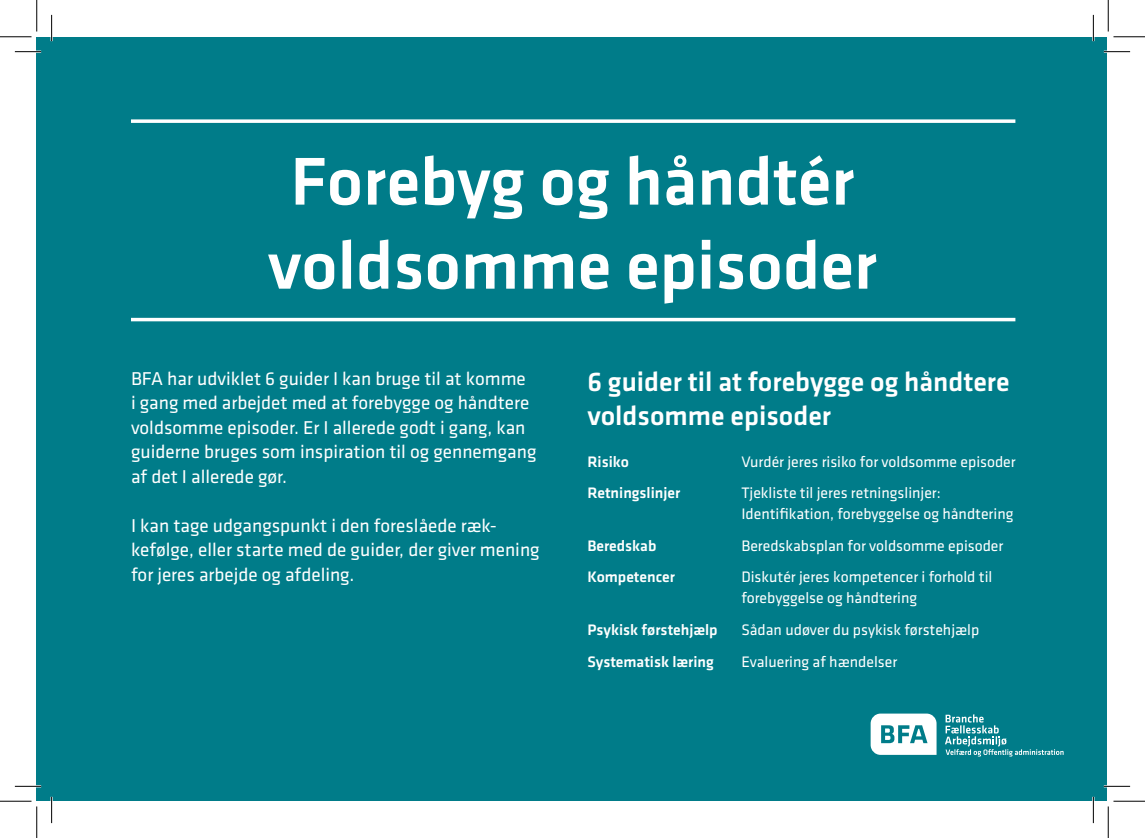
<style>
.page{position:relative;width:1145px;height:838px;background:#fff}
.page>*{position:absolute;margin:0;border:0;box-sizing:border-box;transform-origin:0 0}
.t1{font:500 70px/84px "Klavika";color:#fff;text-align:center}
.t2{font:500 28px/33.6px "Klavika";color:#fff}
.t3{font:19.25px/24.5px "Klavika";color:#fff}
.t4{font:15.75px/21px "Klavika";color:#fff}
.t5{font:500 15.75px "Klavika";color:#fff}
</style>
<div class="page">
<div style="left:37px;top:37px;width:1070px;height:763px;background:#007c89"></div>
<svg style="left:131px;top:119px;width:884px;height:4px;background:#dfeef0"></svg>
<hr style="left:131px;top:318px;width:884px;height:3px;background:#fff">
<svg style="left:871px;top:713px;width:66px;height:41px;background:#c8e3e5"></svg>
<svg style="left:945px;top:714px;width:119px;height:42px"></svg>
<hr style="left:15px;top:51px;width:26px;height:2px;background:#fff">
<hr style="left:1104px;top:51px;width:26px;height:2px;background:#fff">
<hr style="left:15px;top:785px;width:26px;height:2px;background:#fff">
<hr style="left:1104px;top:785px;width:26px;height:2px;background:#fff">
<hr style="left:51px;top:15px;width:2px;height:26px;background:#fff">
<hr style="left:51px;top:796px;width:2px;height:27px;background:#fff">
<hr style="left:1092px;top:15px;width:2px;height:26px;background:#fff">
<hr style="left:1092px;top:796px;width:2px;height:27px;background:#fff">
<svg style="left:15px;top:51px;width:26px;height:1px"></svg>
<svg style="left:1104px;top:51px;width:26px;height:1px"></svg>
<svg style="left:15px;top:786px;width:26px;height:1px"></svg>
<svg style="left:1104px;top:786px;width:26px;height:1px"></svg>
<svg style="left:51px;top:15px;width:1px;height:26px"></svg>
<svg style="left:51px;top:796px;width:1px;height:27px"></svg>
<svg style="left:1093px;top:15px;width:1px;height:26px"></svg>
<svg style="left:1093px;top:796px;width:1px;height:27px"></svg>
<hr style="left:0;top:36px;width:32px;height:1px;background:#000">
<hr style="left:1113px;top:36px;width:32px;height:1px;background:#000">
<hr style="left:0;top:800px;width:32px;height:1px;background:#000">
<hr style="left:1113px;top:800px;width:32px;height:1px;background:#000">
<hr style="left:36px;top:0;width:1px;height:31px;background:#000">
<hr style="left:36px;top:806px;width:1px;height:31px;background:#000">
<hr style="left:1108px;top:0;width:1px;height:31px;background:#000">
<hr style="left:1108px;top:806px;width:1px;height:31px;background:#000">
<p class="t1" style="left:268px;top:138px;width:611px">Forebyg og håndtér voldsomme episoder</p>
<p class="t3" style="left:131px;top:365px;width:407px">BFA har udviklet 6 guider I kan bruge til at komme<br>i gang med arbejdet med at forebygge og håndtere voldsomme episoder. Er I allerede godt i gang, kan guiderne bruges som inspiration til og gennemgang af det I allerede gør.</p>
<p class="t3" style="left:131px;top:512px;width:410px">I kan tage udgangspunkt i den foreslåede ræk&shy;kefølge, eller starte med de guider, der giver mening for jeres arbejde og afdeling.</p>
<p class="t2" style="left:587px;top:364px;width:424px">6 guider til at forebygge og håndtere voldsomme episoder</p>
<p class="t5" style="left:587px;top:451px;width:43px">Risiko</p>
<p class="t4" style="left:741px;top:450px;width:276px">Vurdér jeres risiko for voldsomme episoder</p>
<p class="t5" style="left:587px;top:482px;width:94px">Retningslinjer</p>
<p class="t4" style="left:741px;top:482px;width:274px">Tjekliste til jeres retningslinjer:<br>Identifikation, forebyggelse og håndtering</p>
<p class="t5" style="left:587px;top:535px;width:70px">Beredskab</p>
<p class="t4" style="left:741px;top:534px;width:264px">Beredskabsplan for voldsomme episoder</p>
<p class="t5" style="left:587px;top:566px;width:89px">Kompetencer</p>
<p class="t4" style="left:741px;top:566px;width:252px">Diskutér jeres kompetencer i forhold til forebyggelse og håndtering</p>
<p class="t5" style="left:587px;top:619px;width:132px">Psykisk førstehjælp</p>
<p class="t4" style="left:741px;top:618px;width:239px">Sådan udøver du psykisk førstehjælp</p>
<p class="t5" style="left:587px;top:650px;width:128px">Systematisk læring</p>
<p class="t4" style="left:741px;top:650px;width:157px">Evaluering af hændelser</p>
</div>
